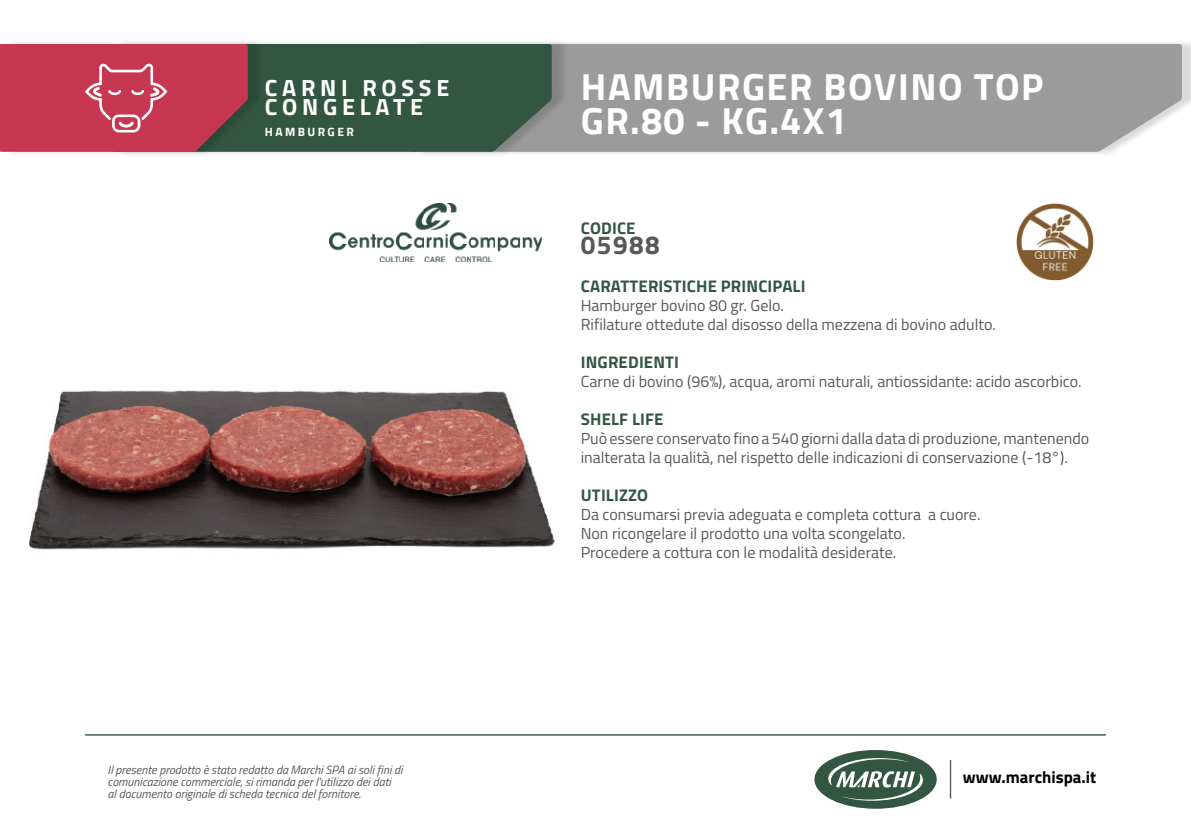
<style>
.page{position:relative;width:1191px;height:840px;background:#fff}
.page>*{position:absolute;margin:0;border:0;box-sizing:border-box;transform-origin:0 0}
.t1{font:700 37.8px "Titillium Web";letter-spacing:.04em;color:#fff}
.t2{font:700 26px "Titillium Web";letter-spacing:.06em;color:#585857}
.t3{font:700 23.4px "Titillium Web";letter-spacing:.2em;color:#fff}
.t4{font:700 16.8px "Titillium Web";letter-spacing:.01em;color:#335643}
.t5{font:700 16.8px "Titillium Web";color:#000}
.t6{font:16px/19px "Titillium Web";color:#585857}
.t7{font:italic 12px/12px "Titillium Web";color:#585857}
.t8{font:700 12px "Titillium Web";letter-spacing:.2em;color:#fff}
</style>
<div class="page">
<hr style="left:949px;top:759px;width:2px;height:39px;background:#585857">
<div style="left:814px;top:749px;width:122px;height:59px;background:#335643;border-radius:50%"></div>
<svg style="left:828px;top:757px;width:95px;height:43px"></svg>
<hr style="left:85px;top:733px;width:1021px;height:2px;background:#335643">
<div style="left:416px;top:39px;width:775px;height:118px;background:#000;opacity:.15"></div>
<div style="left:567px;top:44px;width:614px;height:108px;background:#9c9b9b"></div>
<div style="left:116px;top:39px;width:451px;height:118px;background:#000;opacity:.15"></div>
<div style="left:264px;top:44px;width:288px;height:108px;background:#335643"></div>
<div style="left:4px;top:39px;width:260px;height:118px;background:#000;opacity:.15"></div>
<svg style="left:0;top:44px;width:248px;height:108px;background:#c13f57"></svg>
<img style="left:29px;top:390px;width:526px;height:160px">
<img style="left:329px;top:203px;width:213px;height:59px">
<img style="left:1016px;top:203px;width:77px;height:78px">
<p class="t3" style="left:265px;top:69px;width:186px">CARNI ROSSE</p>
<p class="t3" style="left:265px;top:89px;width:160px">CONGELATE</p>
<p class="t8" style="left:265px;top:122px;width:90px">HAMBURGER</p>
<p class="t3" style="left:302px;top:85px;width:91px">CARNE</p>
<p class="t7" style="left:108px;top:762px;width:296px">Il presente prodotto è stato redatto da Marchi SPA ai soli fini di comunicazione commerciale, si rimanda per l'utilizzo dei dati<br>al documento originale di scheda tecnica del fornitore.</p>
<p class="t1" style="left:581px;top:57px;width:464px">HAMBURGER BOVINO TOP</p>
<p class="t1" style="left:581px;top:92px;width:267px">GR.80 - KG.4X1</p>
<p class="t4" style="left:581px;top:215px;width:56px">CODICE</p>
<p class="t2" style="left:581px;top:224px;width:81px">05988</p>
<p class="t4" style="left:581px;top:273px;width:226px">CARATTERISTICHE PRINCIPALI</p>
<p class="t6" style="left:581px;top:294px;width:205px">Hamburger bovino 80 gr. Gelo.</p>
<p class="t6" style="left:581px;top:313px;width:417px">Rifilature ottedute dal disosso della mezzena di bovino adulto.</p>
<p class="t4" style="left:581px;top:349px;width:100px">INGREDIENTI</p>
<p class="t6" style="left:581px;top:370px;width:502px">Carne di bovino (96%), acqua, aromi naturali, antiossidante: acido ascorbico.</p>
<p class="t4" style="left:581px;top:406px;width:84px">SHELF LIFE</p>
<p class="t6" style="left:581px;top:427px;width:510px">Può essere conservato fino a 540 giorni dalla data di produzione, mantenendo inalterata la qualità, nel rispetto delle indicazioni di conservazione (-18°).</p>
<p class="t4" style="left:581px;top:482px;width:69px">UTILIZZO</p>
<p class="t6" style="left:581px;top:503px;width:401px">Da consumarsi previa adeguata e completa cottura a cuore.</p>
<p class="t6" style="left:581px;top:522px;width:326px">Non ricongelare il prodotto una volta scongelato.</p>
<p class="t6" style="left:581px;top:541px;width:317px">Procedere a cottura con le modalità desiderate.</p>
<p class="t5" style="left:963px;top:764px;width:135px">www.marchispa.it</p>
</div>
